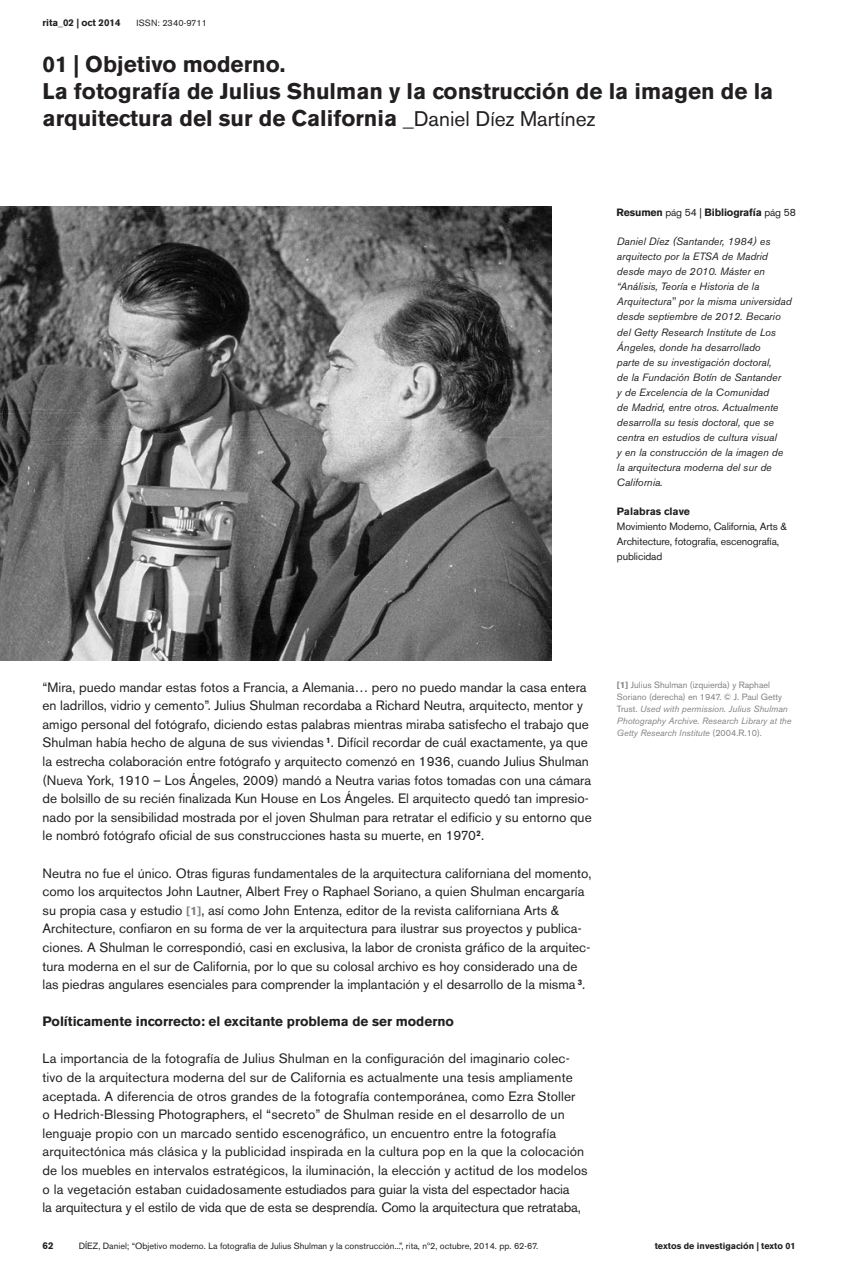
<style>
.page{position:relative;width:851px;height:1276px;background:#fff}
.page>*{position:absolute;margin:0;border:0;box-sizing:border-box;transform-origin:0 0}
.t1{font:700 22.5px/27px "Akzidenz Grotesk BE";color:#231f20}
.t2{font:13.5px/18.6px "Akzidenz Grotesk BE";color:#231f20}
.t3{font:700 13.5px "Akzidenz Grotesk BE";color:#231f20}
.t4{font:italic 10.5px/15px "Akzidenz Grotesk BE";color:#231f20}
.t5{font:10.5px/15px "Akzidenz Grotesk BE";letter-spacing:-.01em;color:#231f20}
.t6{font:700 10.5px "Akzidenz Grotesk BE";letter-spacing:-.015em;color:#231f20}
.t7{font:700 9.75px "Akzidenz Grotesk BE";color:#231f20}
.t8{font:italic 9px/12px "Akzidenz Grotesk BE";color:#808285}
.t9{font:9px "Akzidenz Grotesk BE";color:#231f20}
.t10{font:700 9px "Akzidenz Grotesk BE";color:#231f20}
.t11{font:9px "Akzidenz Grotesk BE";letter-spacing:.02em;color:#231f20}
.s1{font-weight:400;font-size:21px}
.s2{font-weight:400}
.s3{font-weight:700;font-size:12px;color:#808285}
.s4{font-weight:700;font-style:normal}
.s5{font-style:normal}
</style>
<div class="page">
<img style="left:0;top:207px;width:551px;height:453px">
<p class="t7" style="left:43px;top:17px;width:79px">rita_02 | oct 2014</p>
<p class="t11" style="left:136px;top:17px;width:72px">ISSN: 2340-9711</p>
<h1 class="t1" style="left:43px;top:51px;width:732px">01 | Objetivo moderno.<br>La fotografía de Julius Shulman y la construcción de la imagen de la arquitectura del sur de California <span class="s1">_Daniel Díez Martínez</span></h1>
<p class="t6" style="left:616px;top:206px;width:181px">Resumen <span class="s2">pág 54 |</span> Bibliografía <span class="s2">pág 58</span></p>
<p class="t4" style="left:617px;top:234px;width:176px">Daniel Díez (Santander, 1984) es arquitecto por la ETSA de Madrid desde mayo de 2010. Máster en “Análisis, Teoría e Historia de la Arquitectura" por la misma universidad desde septiembre de 2012. Becario del Getty Research Institute de Los Ángeles, donde ha desarrollado<br>parte de su investigación doctoral,<br>de la Fundación Botín de Santander<br>y de Excelencia de la Comunidad<br>de Madrid, entre otros. Actualmente desarrolla su tesis doctoral, que se centra en estudios de cultura visual<br>y en la construcción de la imagen de la arquitectura moderna del sur de California.</p>
<p class="t6" style="left:617px;top:505px;width:75px">Palabras clave</p>
<p class="t5" style="left:617px;top:518px;width:171px">Movimiento Moderno, California, Arts &amp;<br>Architecture, fotografía, escenografía, publicidad</p>
<p class="t2" style="left:43px;top:678px;width:550px">“Mira, puedo mandar estas fotos a Francia, a Alemania… pero no puedo mandar la casa entera en ladrillos, vidrio y cemento”. Julius Shulman recordaba a Richard Neutra, arquitecto, mentor y amigo personal del fotógrafo, diciendo estas palabras mientras miraba satisfecho el trabajo que Shulman había hecho de alguna de sus viviendas <sup>1</sup>. Difícil recordar de cuál exactamente, ya que la estrecha colaboración entre fotógrafo y arquitecto comenzó en 1936, cuando Julius Shulman (Nueva York, 1910 – Los Ángeles, 2009) mandó a Neutra varias fotos tomadas con una cámara de bolsillo de su recién finalizada Kun House en Los Ángeles. El arquitecto quedó tan impresio&shy;nado por la sensibilidad mostrada por el joven Shulman para retratar el edificio y su entorno que le nombró fotógrafo oficial de sus construcciones hasta su muerte, en 1970<sup>2</sup>.</p>
<p class="t2" style="left:43px;top:863px;width:550px">Neutra no fue el único. Otras figuras fundamentales de la arquitectura californiana del momento, como los arquitectos John Lautner, Albert Frey o Raphael Soriano, a quien Shulman encargaría su propia casa y estudio <span class="s3">[1]</span>, así como John Entenza, editor de la revista californiana Arts &amp; Architecture, confiaron en su forma de ver la arquitectura para ilustrar sus proyectos y publica&shy;ciones. A Shulman le correspondió, casi en exclusiva, la labor de cronista gráfico de la arquitec&shy;tura moderna en el sur de California, por lo que su colosal archivo es hoy considerado una de las piedras angulares esenciales para comprender la implantación y el desarrollo de la misma <sup>3</sup>.</p>
<p class="t3" style="left:43px;top:1013px;width:413px">Políticamente incorrecto: el excitante problema de ser moderno</p>
<p class="t2" style="left:43px;top:1049px;width:546px">La importancia de la fotografía de Julius Shulman en la configuración del imaginario colec&shy;tivo de la arquitectura moderna del sur de California es actualmente una tesis ampliamente aceptada. A diferencia de otros grandes de la fotografía contemporánea, como Ezra Stoller<br>o Hedrich-Blessing Photographers, el “secreto” de Shulman reside en el desarrollo de un lenguaje propio con un marcado sentido escenográfico, un encuentro entre la fotografía arquitectónica más clásica y la publicidad inspirada en la cultura pop en la que la colocación de los muebles en intervalos estratégicos, la iluminación, la elección y actitud de los modelos o la vegetación estaban cuidadosamente estudiados para guiar la vista del espectador hacia<br>la arquitectura y el estilo de vida que de esta se desprendía. Como la arquitectura que retrataba,</p>
<p class="t8" style="left:617px;top:679px;width:176px"><span class="s4">[1]</span> <span class="s5">Julius Shulman (izquierda) y Raphael Soriano (derecha) en 1947. © J. Paul Getty Trust.</span> Used with permission. Julius Shulman Photography Archive. Research Library at the Getty Research Institute <span class="s5">(2004.R.10).</span></p>
<p class="t7" style="left:43px;top:1240px;width:12px">62</p>
<p class="t9" style="left:79px;top:1240px;width:461px">DÍEZ, Daniel; “Objetivo moderno. La fotografía de Julius Shulman y la construcción...”, rita, nº2, octubre, 2014. pp. 62-67.</p>
<p class="t10" style="left:654px;top:1240px;width:142px">textos de investigación | texto 01</p>
</div>
